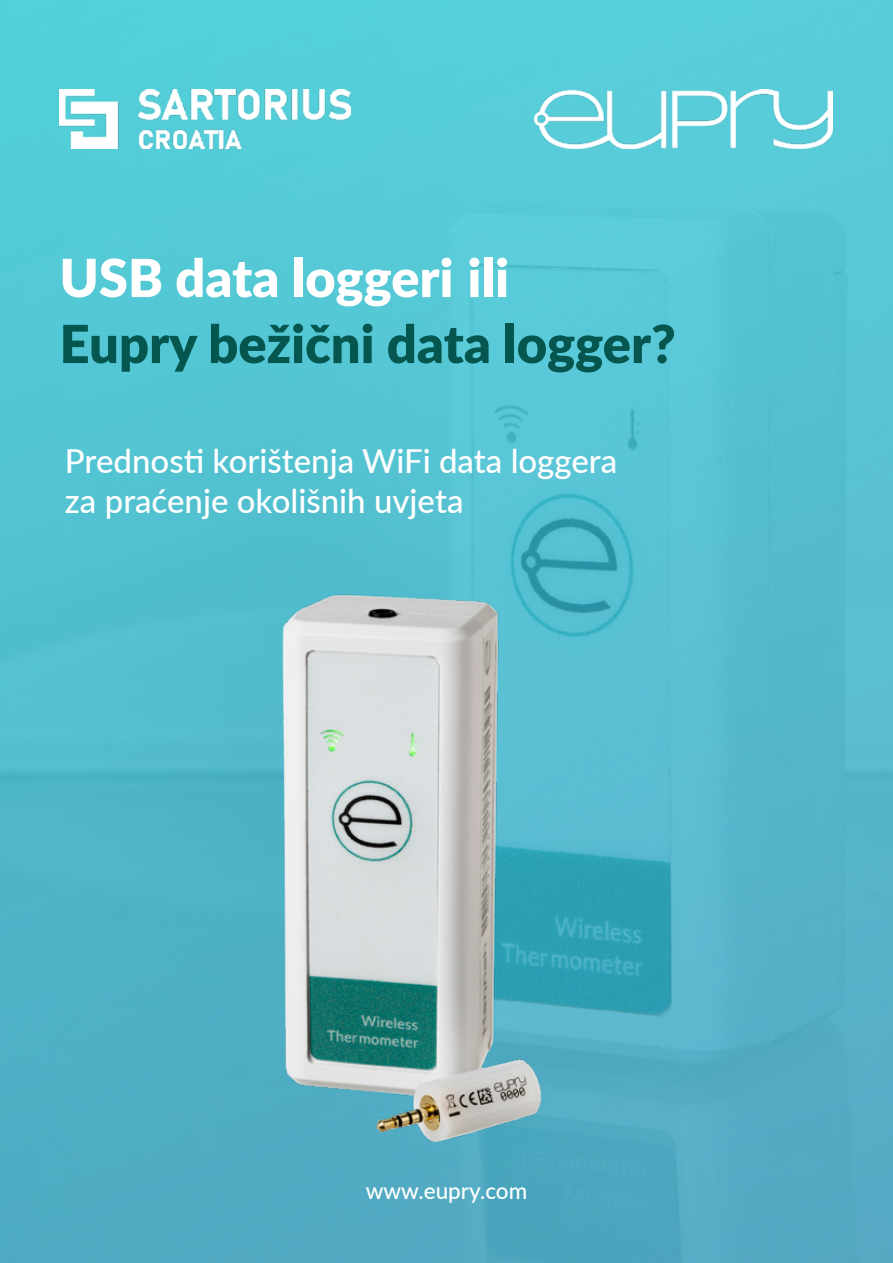
<style>
.page{position:relative;width:893px;height:1263px;background:#fff}
.page>*{position:absolute;margin:0;border:0;box-sizing:border-box;transform-origin:0 0}
.t1{font:900 52.5px "Lato";color:#04564f}
.t2{font:900 52.5px "Lato";color:#fff}
.t3{font:500 33px/39.6px "Lato";color:#fff}
.t4{font:500 22.5px "Lato";color:#fff}
</style>
<div class="page">
<div style="left:0;top:0;width:893px;height:1263px;background:linear-gradient(to bottom,#57d2dc,#50a7c0)"></div>
<img style="left:534px;top:89px;width:299px;height:59px">
<img style="left:60px;top:89px;width:290px;height:59px">
<img style="left:205px;top:544px;width:366px;height:656px">
<h1 class="t2" style="left:60px;top:238px;width:451px">USB data loggeri ili</h1>
<h1 class="t1" style="left:60px;top:304px;width:618px">Eupry bežični data logger?</h1>
<p class="t3" style="left:65px;top:440px;width:554px">Prednosti korištenja WiFi data loggera za praćenje okolišnih uvjeta</p>
<p class="t4" style="left:366px;top:1175px;width:163px">www.eupry.com</p>
</div>
